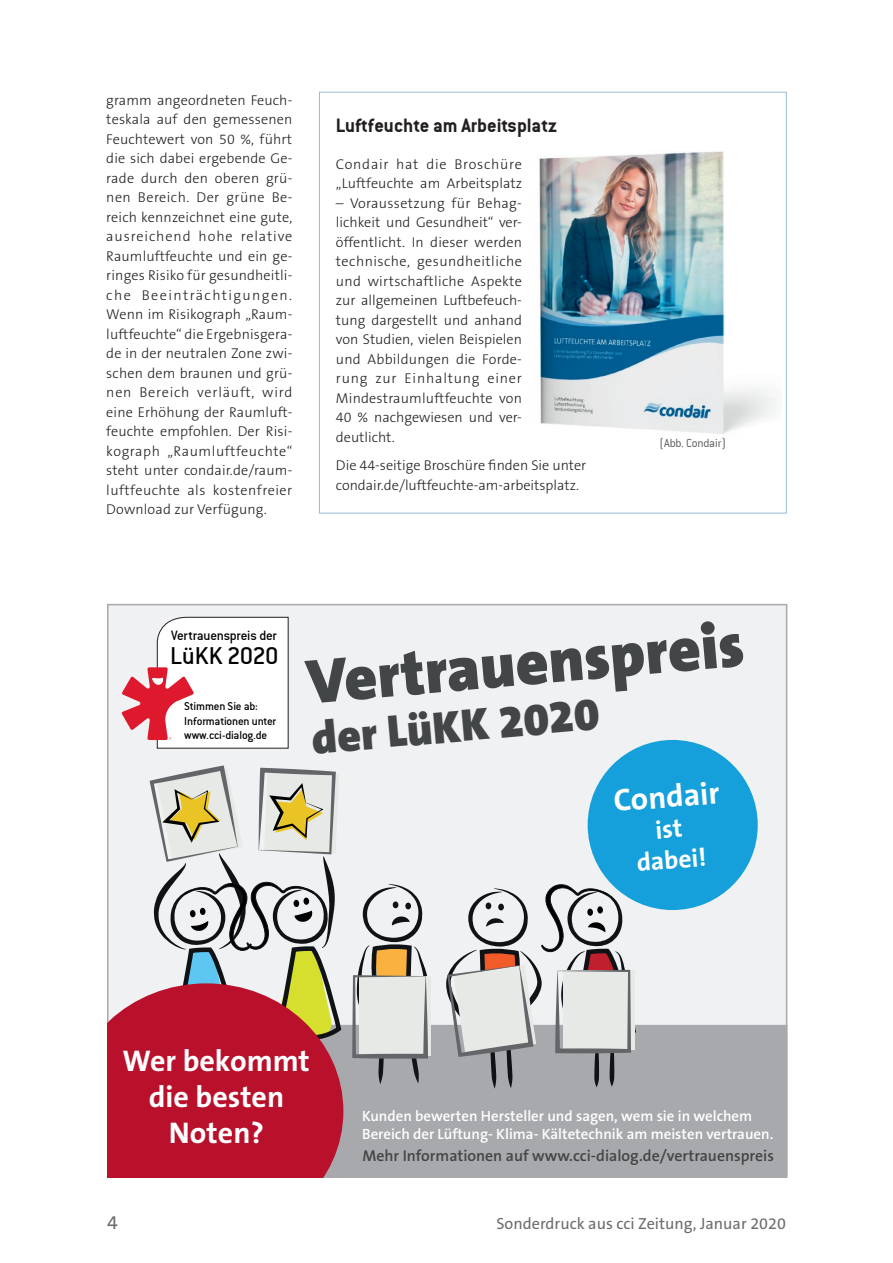
<style>
.page{position:relative;width:893px;height:1263px;background:#fff}
.page>*{position:absolute;margin:0;border:0;box-sizing:border-box;transform-origin:0 0}
.t1{font:900 63.45px "The Sans B9";color:#434647}
.t2{font:900 45.9px "The Sans B9";color:#434647}
.t3{font:700 31.5px "The Sans B7";color:#fff}
.t4{font:700 30px/36px "The Sans B7";color:#fff;text-align:center}
.t5{font:26.4px "Conduit Md ITCTT Medium";letter-spacing:-.015em;color:#000}
.t6{font:700 25.5px/30.6px "The Sans B7";color:#fff;text-align:center}
.Überschrift_Kasten{font:21px "Conduit ITCTT Bold";color:#231f20}
.t7{font:19.5px "The Sans B5 Plain";color:#6c6d70}
.t8{font:16.2px "The Sans B5 Plain";color:#6c6d70}
.t9{font:600 15.75px "The Sans B6";color:#434647}
.t10{font:600 14.85px/17.9px "The Sans B6";color:#fff}
.t11{font:14.55px "Conduit Md ITCTT Medium";letter-spacing:-.02em;color:#000}
.Fließtext{font:300 14.25px/19.5px "The Sans B3";letter-spacing:.02em;color:#231f20;text-align:justify}
.Fließtext_Kasten{font:300 14.25px/19.5px "The Sans B3";color:#231f20}
.Fußnote{font:12.75px "Conduit ITCTT Light";letter-spacing:-.01em;color:#57585a}
.t12{font:12.45px/15px "Conduit Md ITCTT Medium";letter-spacing:-.015em;color:#000}
.t13{font:3.6px "Conduit ITCTT Light";color:#de192e}
</style>
<div class="page">
<img style="left:539px;top:151px;width:237px;height:283px">
<div style="left:108px;top:605px;width:679px;height:572px;background:#f0f1f2"></div>
<div style="left:343px;top:1025px;width:444px;height:153px;background:#a8a9ad"></div>
<div style="left:359px;top:976px;width:72px;height:80px;background:#e7e9e7"></div>
<svg style="left:352px;top:884px;width:76px;height:200px"></svg>
<svg style="left:446px;top:884px;width:191px;height:205px"></svg>
<svg style="left:150px;top:765px;width:189px;height:218px"></svg>
<svg style="left:107px;top:983px;width:236px;height:195px;background:#ba2738"></svg>
<svg style="left:122px;top:617px;width:167px;height:132px"></svg>
<div style="left:588px;top:740px;width:170px;height:170px;background:#16a0db;border-radius:50%"></div>
<p class="Fließtext" style="left:106px;top:90px;width:188px">gramm angeordneten Feuch&shy;teskala auf den gemessenen Feuchtewert von 50 %, führt die sich dabei ergebende Ge&shy;rade durch den oberen grü&shy;nen Bereich. Der grüne Be&shy;reich kennzeichnet eine gute, ausreichend hohe relative Raumluftfeuchte und ein ge&shy;ringes Risiko für gesundheitli&shy;che Beeinträchtigungen.<br>Wenn im Risikograph „Raum&shy;luftfeuchte“ die Ergebnisgera&shy;de in der neutralen Zone zwi&shy;schen dem braunen und grü&shy;nen Bereich verläuft, wird eine Erhöhung der Raumluft&shy;feuchte empfohlen. Der Risi&shy;kograph „Raumluftfeuchte“ steht unter condair.de/raum&shy;luftfeuchte als kostenfreier Download zur Verfügung.</p>
<p class="Überschrift_Kasten" style="left:336px;top:113px;width:223px">Luftfeuchte am Arbeitsplatz</p>
<p class="Fließtext_Kasten" style="left:336px;top:155px;width:188px">Condair hat die Broschüre „Luftfeuchte am Arbeitsplatz</p>
<p class="Fließtext_Kasten" style="left:336px;top:194px;width:188px;text-align:justify">– Voraussetzung für Behag&shy;lichkeit und Gesundheit“ ver&shy;öffentlicht. In dieser werden technische, gesundheitliche und wirtschaftliche Aspekte zur allgemeinen Luftbefeuch&shy;tung dargestellt und anhand von Studien, vielen Beispielen und Abbildungen die Forde&shy;rung zur Einhaltung einer Mindestraumluftfeuchte von 40 % nachgewiesen und ver&shy;deutlicht.</p>
<p class="Fließtext_Kasten" style="left:336px;top:456px;width:252px">Die 44-seitige Broschüre finden Sie unter condair.de/luftfeuchte-am-arbeitsplatz.</p>
<p class="Fußnote" style="left:659px;top:435px;width:69px">(Abb. Condair)</p>
<p class="t11" style="left:171px;top:626px;width:107px">Vertrauenspreis der</p>
<p class="t5" style="left:170px;top:640px;width:110px">LüKK 2020</p>
<p class="t12" style="left:184px;top:698px;width:94px">Stimmen Sie ab:<br>Informationen unter www.cci-dialog.de</p>
<p class="t13" style="left:169px;top:736px;width:4px">©</p>
<p class="t1" style="left:304px;top:648px;width:440px;rotate:-5deg">Vertrauenspreis</p>
<p class="t2" style="left:309px;top:714px;width:290px;rotate:-5deg">der LüKK 2020</p>
<p class="t3" style="left:612px;top:783px;width:108px;rotate:-4deg">Condair</p>
<p class="t6" style="left:634px;top:817px;width:71px;rotate:-4deg">ist dabei!</p>
<p class="t4" style="left:123px;top:1044px;width:189px">Wer bekommt die besten<br>Noten?</p>
<p class="t10" style="left:362px;top:1107px;width:413px">Kunden bewerten Hersteller und sagen, wem sie in welchem<br>Bereich der Lüftung- Klima- Kältetechnik am meisten vertrauen.</p>
<p class="t9" style="left:362px;top:1148px;width:413px">Mehr Informationen auf www.cci-dialog.de/vertrauenspreis</p>
<h3 class="t7" style="left:107px;top:1212px;width:12px">4</h3>
<p class="t8" style="left:496px;top:1215px;width:291px">Sonderdruck aus cci Zeitung, Januar 2020</p>
</div>
